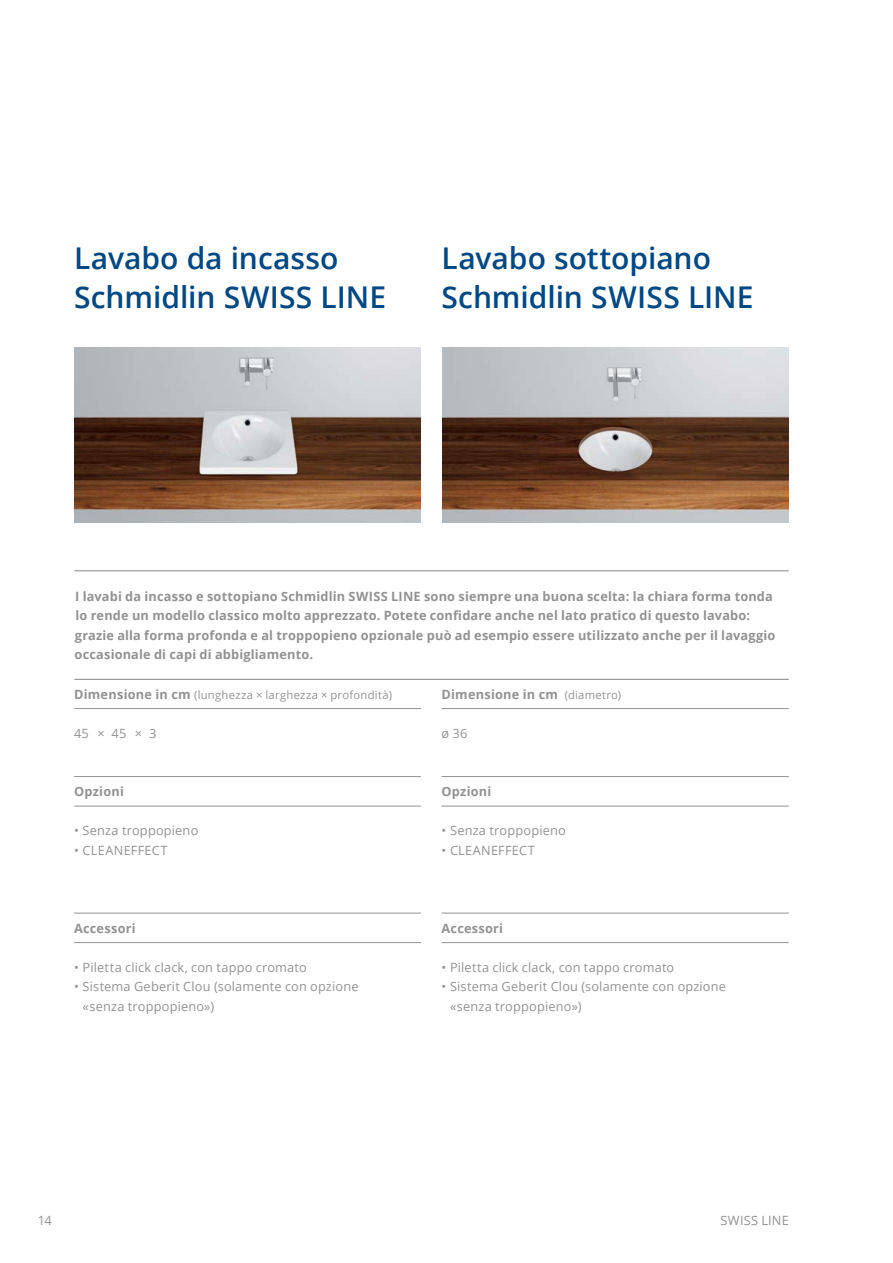
<style>
.page{position:relative;width:893px;height:1263px;background:#fff}
.page>*{position:absolute;margin:0;border:0;box-sizing:border-box;transform-origin:0 0}
.Produktename{font:600 30px "Open Sans";color:#004884}
.Leadtexte_Bold_grau{font:700 12.75px/19.5px "Open Sans";letter-spacing:.015em;color:#929292}
.Lauf_Aufzählung_Einz{font:12.75px/19.5px "Open Sans";letter-spacing:.015em;color:#929292}
.Untertitel_mit_Linie{font:700 12.75px "Open Sans";letter-spacing:.015em;color:#929292}
.Grössen-Tab1{font:12.75px "Open Sans";color:#929292}
.Untertitel_mit_Linie-2{font:11.25px "Open Sans";letter-spacing:.025em;color:#929292}
.s1{font-weight:700;font-size:12.75px}
.s2{font-weight:400;font-size:11.25px}
</style>
<div class="page">
<hr style="left:74px;top:708px;width:347px;height:1px;background:#929292">
<hr style="left:441px;top:708px;width:348px;height:1px;background:#929292">
<hr style="left:74px;top:776px;width:347px;height:1px;background:#929292">
<hr style="left:74px;top:806px;width:347px;height:1px;background:#929292">
<hr style="left:441px;top:776px;width:348px;height:1px;background:#929292">
<hr style="left:441px;top:806px;width:348px;height:1px;background:#929292">
<hr style="left:74px;top:913px;width:347px;height:1px;background:#929292">
<hr style="left:74px;top:942px;width:347px;height:1px;background:#929292">
<hr style="left:441px;top:913px;width:348px;height:1px;background:#929292">
<hr style="left:441px;top:942px;width:348px;height:1px;background:#929292">
<hr style="left:74px;top:570px;width:715px;height:1px;background:#878787">
<hr style="left:74px;top:679px;width:715px;height:1px;background:#878787">
<img style="left:75px;top:347px;width:346px;height:176px">
<img style="left:442px;top:347px;width:347px;height:176px">
<p class="Produktename" style="left:74px;top:238px;width:266px">Lavabo da incasso</p>
<p class="Produktename" style="left:74px;top:277px;width:313px">Schmidlin SWISS LINE</p>
<p class="Produktename" style="left:441px;top:238px;width:271px">Lavabo sottopiano</p>
<p class="Produktename" style="left:441px;top:277px;width:313px">Schmidlin SWISS LINE</p>
<p class="Leadtexte_Bold_grau" style="left:75px;top:586px;width:702px">I lavabi da incasso e sottopiano Schmidlin SWISS LINE sono siempre una buona scelta: la chiara forma tonda lo rende un modello classico molto apprezzato. Potete confidare anche nel lato pratico di questo lavabo: grazie alla forma profonda e al troppopieno opzionale può ad esempio essere utilizzato anche per il lavaggio occasionale di capi di abbigliamento.</p>
<p class="Untertitel_mit_Linie-2" style="left:74px;top:687px;width:319px"><span class="s1">Dimensione in cm</span> (lunghezza × larghezza × profondità)</p>
<p class="Untertitel_mit_Linie" style="left:441px;top:685px;width:181px">Dimensione in cm <span class="s2">(diametro)</span></p>
<p class="Grössen-Tab1" style="left:74px;top:724px;width:84px">45 × 45 × 3</p>
<p class="Grössen-Tab1" style="left:441px;top:724px;width:27px">ø 36</p>
<p class="Untertitel_mit_Linie" style="left:74px;top:782px;width:51px">Opzioni</p>
<p class="Untertitel_mit_Linie" style="left:441px;top:782px;width:51px">Opzioni</p>
<p class="Lauf_Aufzählung_Einz" style="left:74px;top:820px;width:126px">• Senza troppopieno</p>
<p class="Lauf_Aufzählung_Einz" style="left:74px;top:840px;width:95px">• CLEANEFFECT</p>
<p class="Lauf_Aufzählung_Einz" style="left:441px;top:820px;width:126px">• Senza troppopieno</p>
<p class="Lauf_Aufzählung_Einz" style="left:441px;top:840px;width:95px">• CLEANEFFECT</p>
<p class="Untertitel_mit_Linie" style="left:74px;top:919px;width:63px">Accessori</p>
<p class="Untertitel_mit_Linie" style="left:441px;top:919px;width:63px">Accessori</p>
<p class="Lauf_Aufzählung_Einz" style="left:74px;top:957px;width:234px">• Piletta click clack, con tappo cromato</p>
<p class="Lauf_Aufzählung_Einz" style="left:83px;top:976px;width:277px;text-indent:-9px">• Sistema Geberit Clou (solamente con opzione «senza troppopieno»)</p>
<p class="Lauf_Aufzählung_Einz" style="left:441px;top:957px;width:234px">• Piletta click clack, con tappo cromato</p>
<p class="Lauf_Aufzählung_Einz" style="left:450px;top:976px;width:277px;text-indent:-9px">• Sistema Geberit Clou (solamente con opzione «senza troppopieno»)</p>
<p class="Lauf_Aufzählung_Einz" style="left:38px;top:1210px;width:16px">14</p>
<p class="Lauf_Aufzählung_Einz" style="left:720px;top:1210px;width:70px">SWISS LINE</p>
</div>
